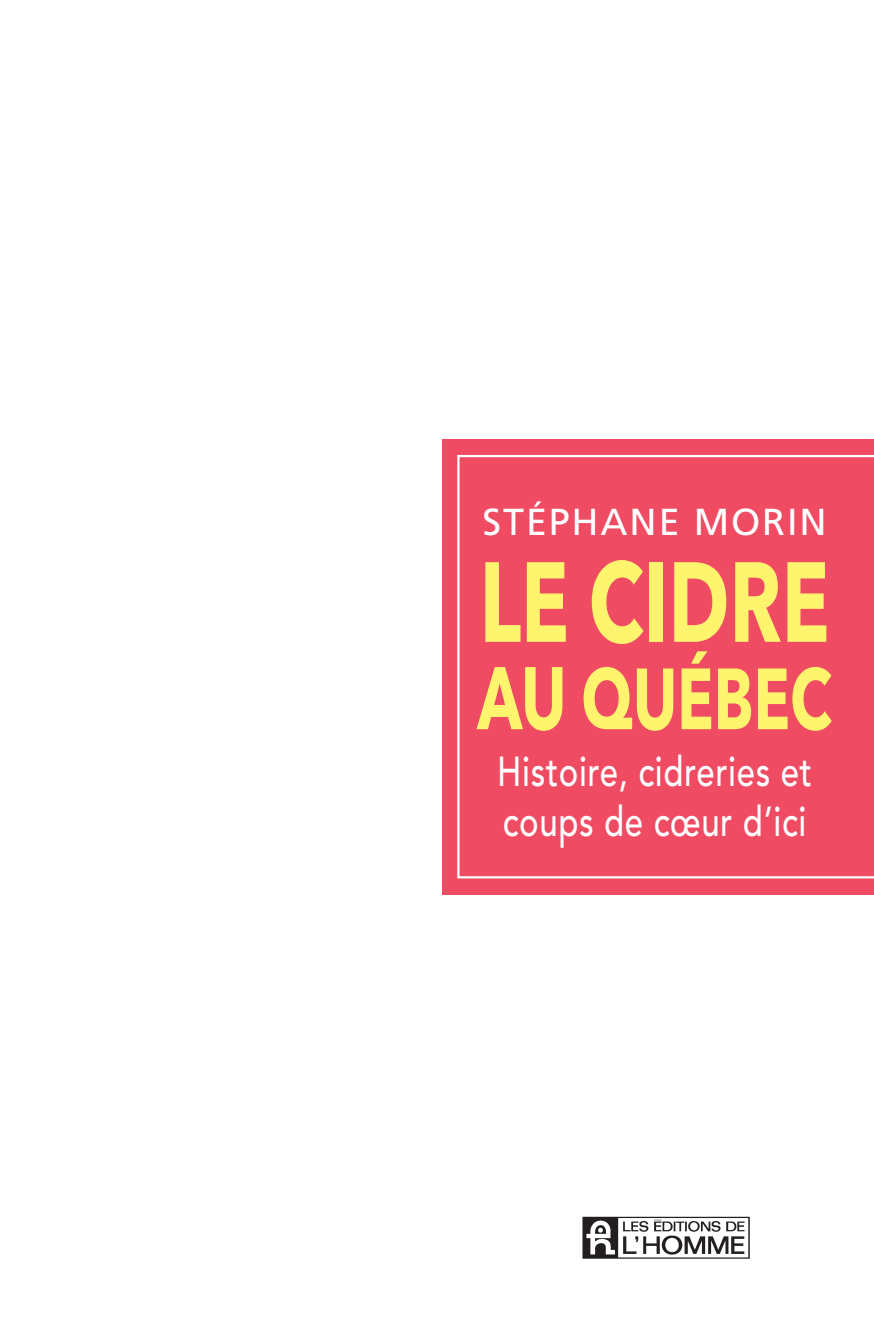
<style>
.page{position:relative;width:874px;height:1335px;background:#fff}
.page>*{position:absolute;margin:0;border:0;box-sizing:border-box;transform-origin:0 0}
.t1{font:700 112.5px "Avenir Next";color:#fff46d;scale:.7 1}
.t2{font:700 85.73px "Avenir Next";color:#fff46d;scale:.7 1}
.t3{font:500 41.62px/49.9px "Avenir";letter-spacing:.02em;color:#fff;scale:.79 1}
.t4{font:37.57px "Frutiger";letter-spacing:.05em;color:#fff}
.s1{font-size:87.75px}
</style>
<div class="page">
<div style="left:442px;top:440px;width:432px;height:455px;background:#ef4b63"></div>
<svg style="left:457px;top:455px;width:417px;height:423px"></svg>
<img style="left:582px;top:1216px;width:167px;height:43px">
<p class="t4" style="left:482px;top:500px;width:345px">STÉPHANE MORIN</p>
<h1 class="t1" style="left:479px;top:505px;width:501px">LE CIDRE</h1>
<h2 class="t2" style="left:477px;top:625px;width:508px"><span class="s1">AU</span> QUÉBEC</h2>
<p class="t3" style="left:497px;top:747px;width:400px">Histoire, cidreries et coups de cœur d’ici</p>
</div>
